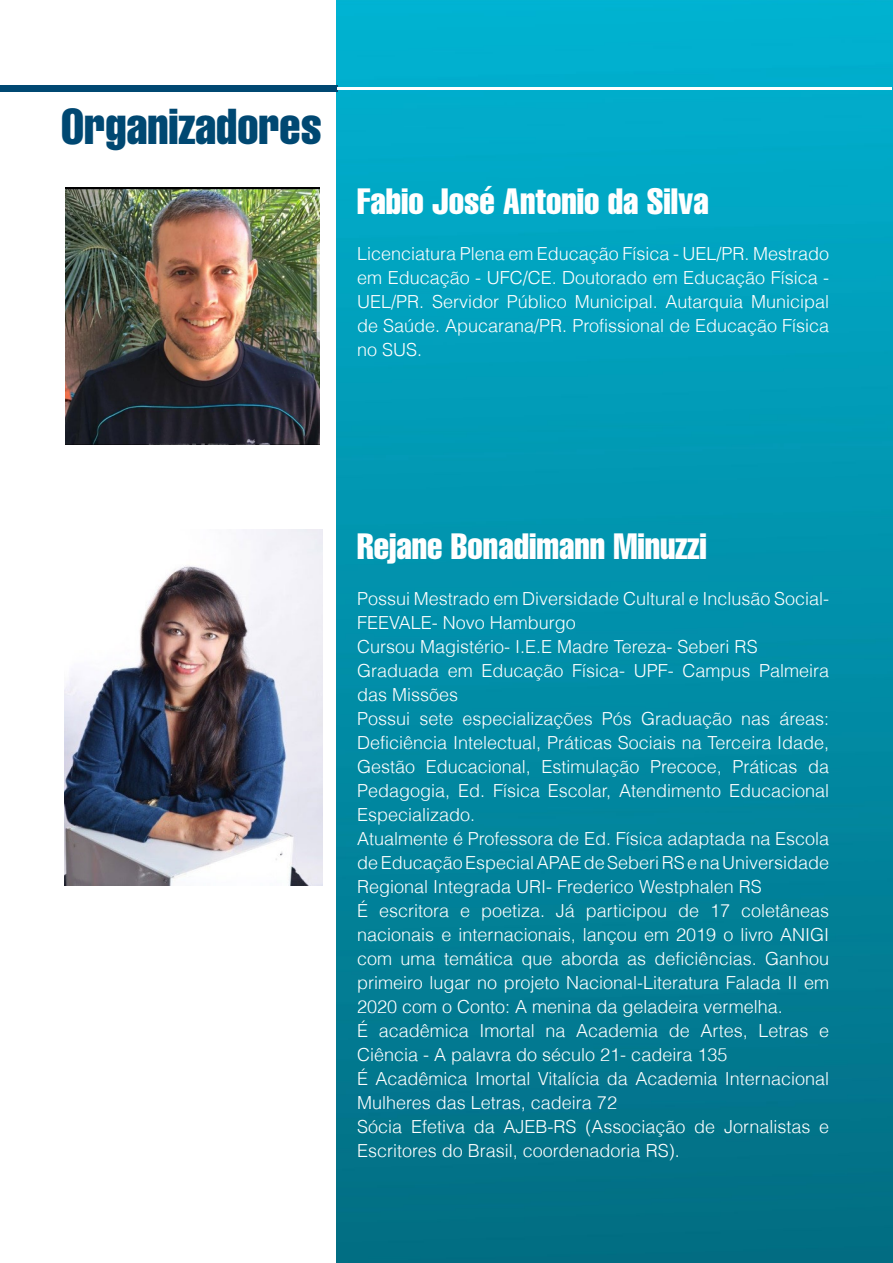
<style>
.page{position:relative;width:893px;height:1263px;background:#fff}
.page>*{position:absolute;margin:0;border:0;box-sizing:border-box;transform-origin:0 0}
.t1{font:extra-condensed 49.5px "Helvetica";color:#004872}
.t2{font:extra-condensed 36px "Helvetica";color:#fff}
.t3{font:300 18px/24px "Helvetica";color:#fff;text-align:justify}
</style>
<div class="page">
<img style="left:336px;top:0;width:557px;height:1263px">
<div style="left:0;top:85px;width:337px;height:6px;background:#004872"></div>
<hr style="left:337px;top:87px;width:555px;height:2px;background:#fff">
<img style="left:66px;top:187px;width:254px;height:257px">
<img style="left:65px;top:529px;width:257px;height:356px">
<h1 class="t1" style="left:61px;top:95px;width:262px">Organizadores</h1>
<h2 class="t2" style="left:357px;top:179px;width:353px">Fabio José Antonio da Silva</h2>
<p class="t3" style="left:357px;top:241px;width:473px">Licenciatura Plena em Educação Física - UEL/PR. Mestrado em Educação - UFC/CE. Doutorado em Educação Física - UEL/PR. Servidor Público Municipal. Autarquia Municipal de Saúde. Apucarana/PR. Profissional de Educação Física no SUS.</p>
<h2 class="t2" style="left:357px;top:523px;width:351px">Rejane Bonadimann Minuzzi</h2>
<p class="t3" style="left:357px;top:586px;width:473px;text-align:left">Possui Mestrado em Diversidade Cultural e Inclusão Social-FEEVALE- Novo Hamburgo<br>Cursou Magistério- I.E.E Madre Tereza- Seberi RS Graduada em Educação Física- UPF- Campus Palmeira das Missões<br>Possui sete especializações Pós Graduação nas áreas:<br>Deficiência Intelectual, Práticas Sociais na Terceira Idade, Gestão Educacional, Estimulação Precoce, Práticas da Pedagogia, Ed. Física Escolar, Atendimento Educacional Especializado.<br>Atualmente é Professora de Ed. Física adaptada na Escola de Educação Especial APAE de Seberi RS e na Universidade Regional Integrada URI- Frederico Westphalen RS<br>É escritora e poetiza. Já participou de 17 coletâneas nacionais e internacionais, lançou em 2019 o livro ANIGI com uma temática que aborda as deficiências. Ganhou primeiro lugar no projeto Nacional-Literatura Falada II em 2020 com o Conto: A menina da geladeira vermelha.<br>É acadêmica Imortal na Academia de Artes, Letras e Ciência - A palavra do século 21- cadeira 135<br>É Acadêmica Imortal Vitalícia da Academia Internacional Mulheres das Letras, cadeira 72<br>Sócia Efetiva da AJEB-RS (Associação de Jornalistas e Escritores do Brasil, coordenadoria RS).</p>
</div>
